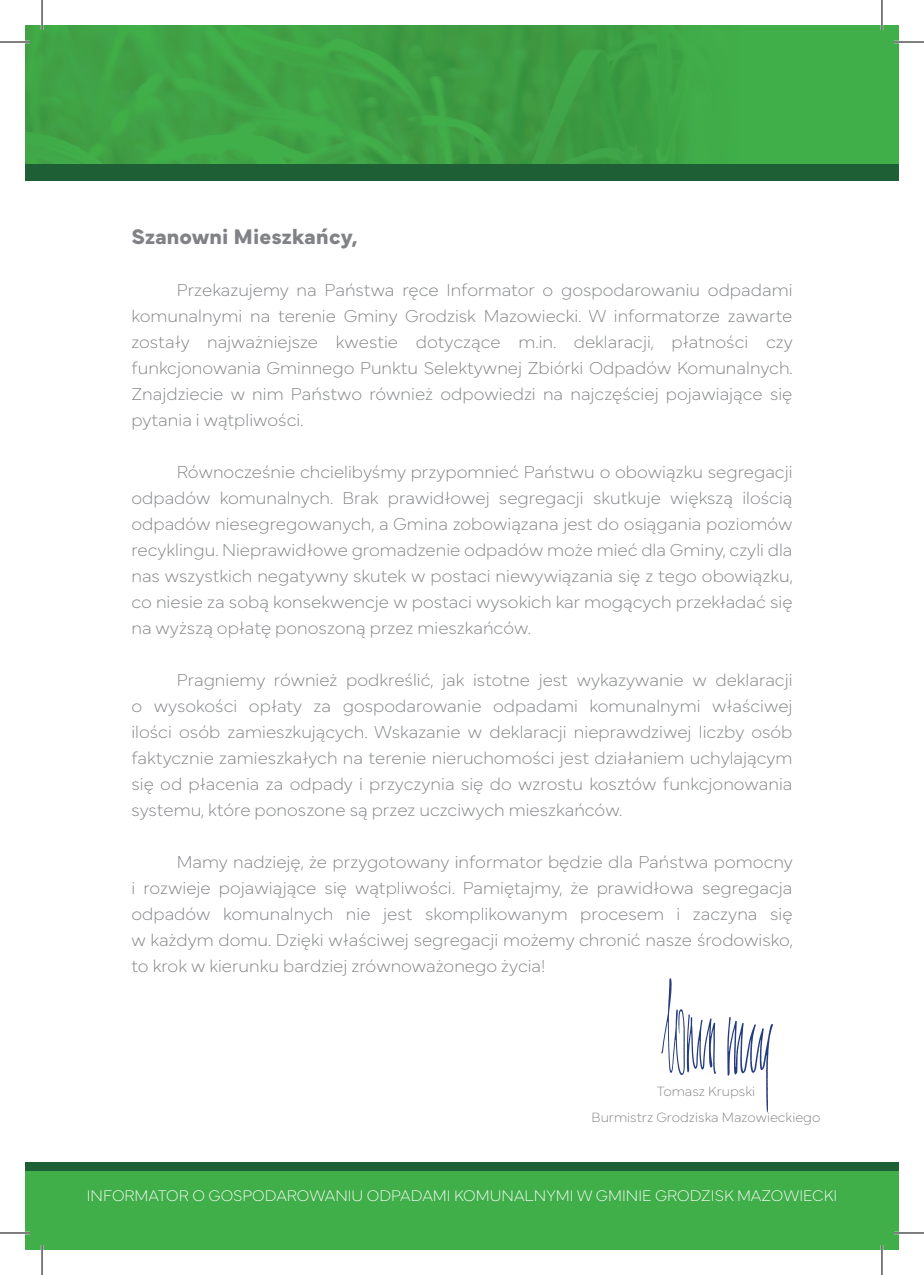
<style>
.page{position:relative;width:924px;height:1275px;background:#fff}
.page>*{position:absolute;margin:0;border:0;box-sizing:border-box;transform-origin:0 0}
.t1{font:700 22px "Mundial";color:#808285}
.t2{font:18px/26px "Mundial Hair";color:#808285;text-align:justify}
.t3{font:16px "Mundial Hair";color:#fff}
.t4{font:14px/26px "Mundial Hair";color:#808285;text-align:center}
</style>
<div class="page">
<div style="left:25px;top:42px;width:873px;height:139px;background:#1f5f36"></div>
<div style="left:25px;top:1162px;width:873px;height:78px;background:#1f5f36"></div>
<div style="left:25px;top:1171px;width:873px;height:79px;background:#40ae49"></div>
<svg style="left:727px;top:1017px;width:45px;height:95px"></svg>
<svg style="left:661px;top:978px;width:54px;height:97px"></svg>
<img style="left:25px;top:25px;width:856px;height:139px">
<hr style="left:0;top:41px;width:30px;height:2px;background:#fff">
<hr style="left:0;top:1231px;width:30px;height:3px;background:#fff">
<hr style="left:893px;top:1231px;width:30px;height:3px;background:#fff">
<hr style="left:41px;top:0;width:2px;height:30px;background:#fff">
<hr style="left:41px;top:1245px;width:2px;height:30px;background:#fff">
<hr style="left:880px;top:0;width:2px;height:30px;background:#fff">
<hr style="left:880px;top:1245px;width:2px;height:30px;background:#fff">
<hr style="left:0;top:42px;width:30px;height:1px;background:#000">
<hr style="left:893px;top:42px;width:30px;height:1px;background:#000">
<hr style="left:0;top:1232px;width:30px;height:1px;background:#000">
<hr style="left:893px;top:1232px;width:30px;height:1px;background:#000">
<hr style="left:42px;top:0;width:1px;height:30px;background:#000">
<hr style="left:42px;top:1245px;width:1px;height:30px;background:#000">
<hr style="left:881px;top:0;width:1px;height:30px;background:#000">
<hr style="left:881px;top:1245px;width:1px;height:30px;background:#000">
<p class="t1" style="left:131px;top:219px;width:228px">Szanowni Mieszkańcy,</p>
<p class="t2" style="left:131px;top:275px;width:662px;text-indent:45px">Przekazujemy na Państwa ręce Informator o gospodarowaniu odpadami komunalnymi na terenie Gminy Grodzisk Mazowiecki. W informatorze zawarte zostały najważniejsze kwestie dotyczące m.in. deklaracji, płatności czy funkcjonowania Gminnego Punktu Selektywnej Zbiórki Odpadów Komunalnych.<br>Znajdziecie w nim Państwo również odpowiedzi na najczęściej pojawiające się pytania i wątpliwości.</p>
<p class="t2" style="left:131px;top:457px;width:662px;text-indent:45px">Równocześnie chcielibyśmy przypomnieć Państwu o obowiązku segregacji odpadów komunalnych. Brak prawidłowej segregacji skutkuje większą ilością odpadów niesegregowanych, a Gmina zobowiązana jest do osiągania poziomów recyklingu. Nieprawidłowe gromadzenie odpadów może mieć dla Gminy, czyli dla nas wszystkich negatywny skutek w postaci niewywiązania się z tego obowiązku, co niesie za sobą konsekwencje w postaci wysokich kar mogących przekładać się na wyższą opłatę ponoszoną przez mieszkańców.</p>
<p class="t2" style="left:131px;top:665px;width:662px;text-indent:45px">Pragniemy również podkreślić, jak istotne jest wykazywanie w deklaracji o wysokości opłaty za gospodarowanie odpadami komunalnymi właściwej ilości osób zamieszkujących. Wskazanie w deklaracji nieprawdziwej liczby osób faktycznie zamieszkałych na terenie nieruchomości jest działaniem uchylającym się od płacenia za odpady i przyczynia się do wzrostu kosztów funkcjonowania systemu, które ponoszone są przez uczciwych mieszkańców.</p>
<p class="t2" style="left:131px;top:847px;width:662px;text-indent:45px">Mamy nadzieję, że przygotowany informator będzie dla Państwa pomocny i rozwieje pojawiąjące się wątpliwości. Pamiętajmy, że prawidłowa segregacja odpadów komunalnych nie jest skomplikowanym procesem i zaczyna się w każdym domu. Dzięki właściwej segregacji możemy chronić nasze środowisko, to krok w kierunku bardziej zrównoważonego życia!</p>
<p class="t4" style="left:591px;top:1077px;width:230px">Tomasz Krupski<br>Burmistrz Grodziska Mazowieckiego</p>
<p class="t3" style="left:87px;top:1183px;width:751px">INFORMATOR O GOSPODAROWANIU ODPADAMI KOMUNALNYMI W GMINIE GRODZISK MAZOWIECKI</p>
</div>
